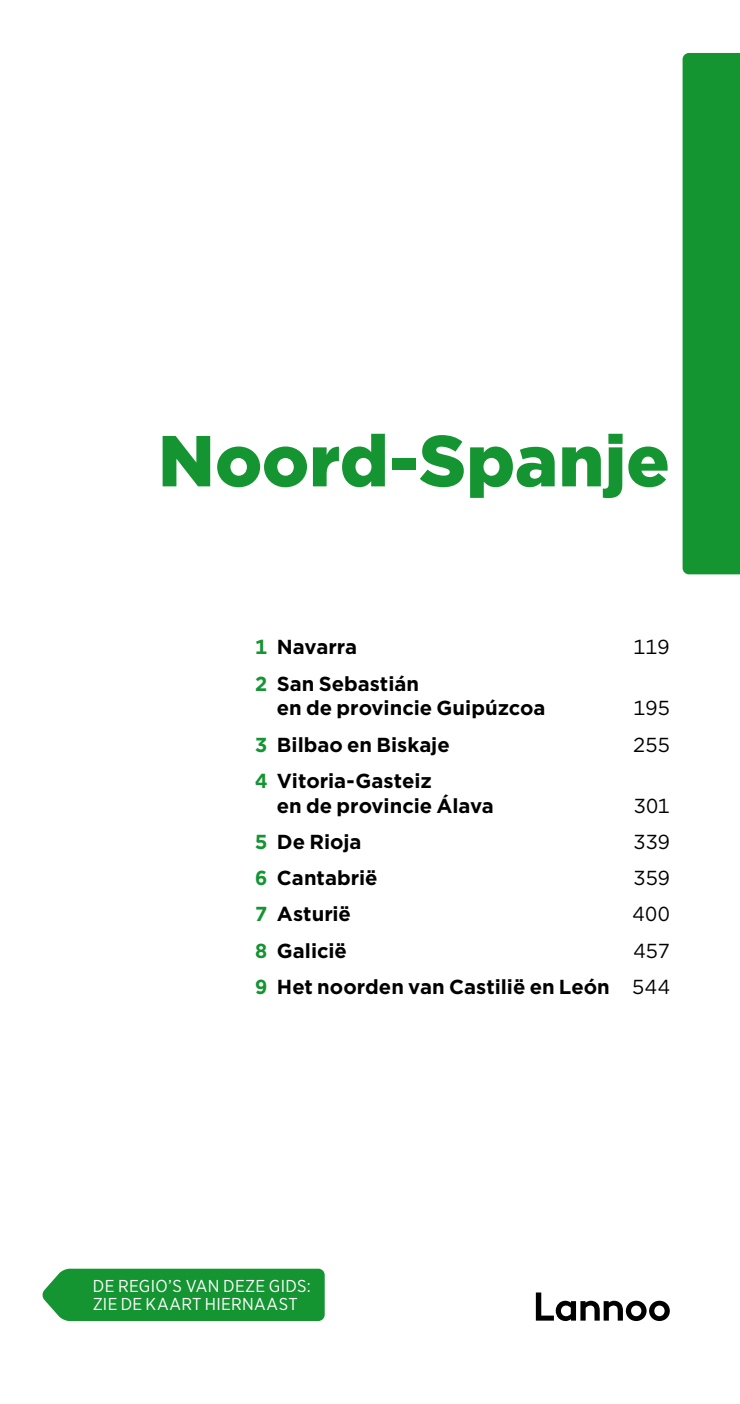
<style>
.page{position:relative;width:740px;height:1404px;background:#fff}
.page>*{position:absolute;margin:0;border:0;box-sizing:border-box;transform-origin:0 0}
.t1{font:900 72px "Gotham";color:#159432}
.t2{font:700 20.25px/24.8px "Gotham";color:#000}
.t3{font:20.25px "Gotham";letter-spacing:.005em;color:#000}
.t4{font:17.32px/18.2px "Gotham Narrow";letter-spacing:.025em;color:#fff}
.s1{color:#159432}
.s2{font-weight:400}
</style>
<div class="page">
<div style="left:682px;top:53px;width:58px;height:521px;background:#159432"></div>
<div style="left:42px;top:1268px;width:283px;height:52px;background:#159432"></div>
<svg style="left:536px;top:1292px;width:134px;height:28px"></svg>
<h1 class="t1" style="left:158px;top:411px;width:513px">Noord-Spanje</h1>
<p class="t2" style="left:255px;top:634px;width:103px"><span class="s1">1</span> Navarra</p>
<p class="t3" style="left:633px;top:634px;width:38px">119</p>
<p class="t2" style="left:277px;top:671px;width:270px;text-indent:-22px"><span class="s1">2</span> San Sebastián<br>en de provincie Guipúzcoa</p>
<p class="t3" style="left:633px;top:695px;width:38px">195</p>
<p class="t2" style="left:255px;top:732px;width:196px"><span class="s1">3</span> Bilbao en Biskaje</p>
<p class="t3" style="left:633px;top:731px;width:38px">255</p>
<p class="t2" style="left:277px;top:768px;width:219px;text-indent:-22px"><span class="s1">4</span> Vitoria-Gasteiz<br>en de provincie Álava</p>
<p class="t3" style="left:634px;top:792px;width:38px">301</p>
<p class="t2" style="left:255px;top:829px;width:108px"><span class="s1">5</span> De Rioja</p>
<p class="t3" style="left:633px;top:828px;width:38px">339</p>
<p class="t2" style="left:255px;top:865px;width:124px"><span class="s1">6</span> Cantabrië</p>
<p class="t3" style="left:634px;top:864px;width:38px">359</p>
<p class="t2" style="left:255px;top:901px;width:97px"><span class="s1">7</span> Asturië</p>
<p class="t3" style="left:632px;top:901px;width:39px">400</p>
<p class="t2" style="left:255px;top:937px;width:93px"><span class="s1">8</span> Galicië</p>
<p class="t2" style="left:255px;top:932px;width:416px;line-height:36.2px;text-align:right"><span class="s2">457<br></span><span class="s1">9</span> Het noorden van Castilië en León <span class="s2">544</span></p>
<p class="t4" style="left:93px;top:1275px;width:220px">DE REGIO’S VAN DEZE GIDS:<br>ZIE DE KAART HIERNAAST</p>
</div>
